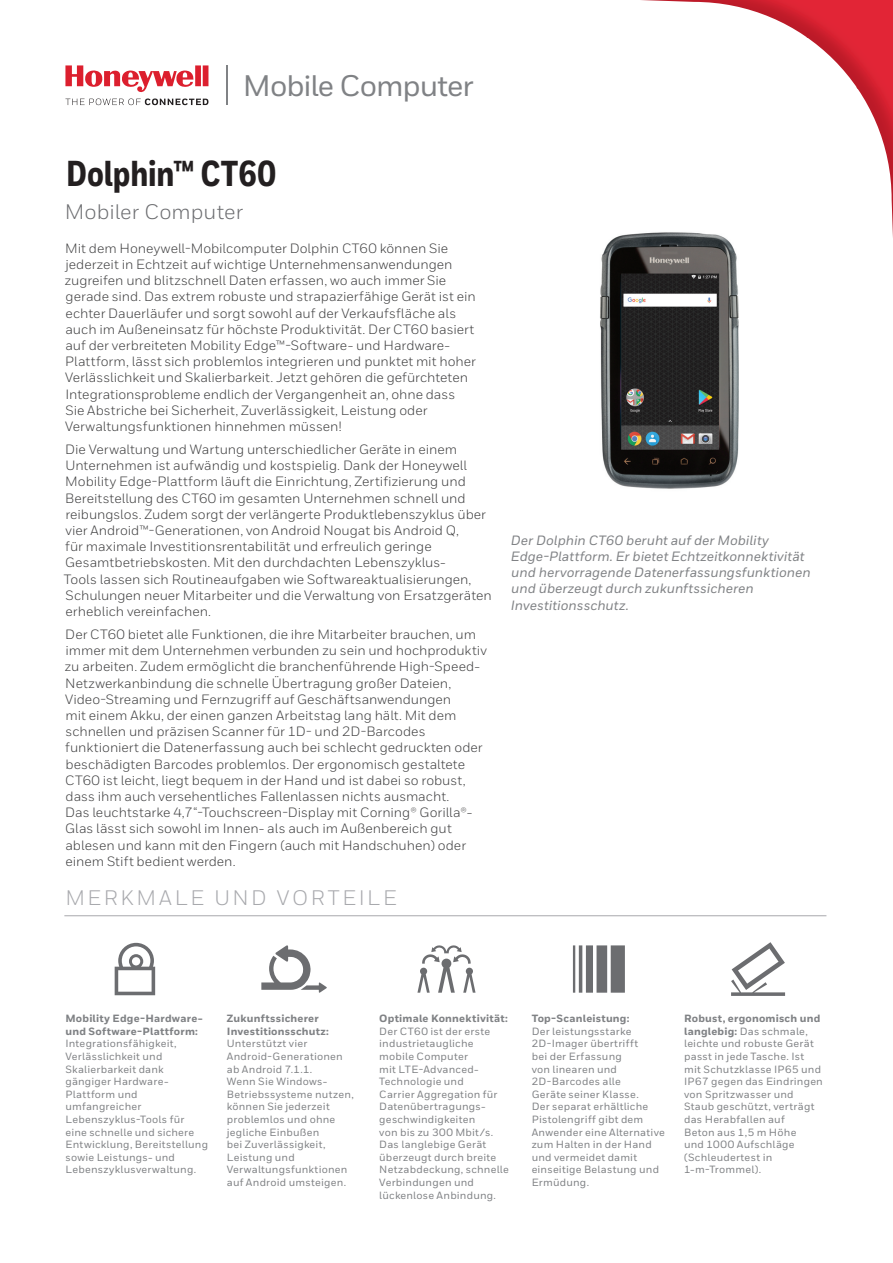
<style>
.page{position:relative;width:893px;height:1263px;background:#fff}
.page>*{position:absolute;margin:0;border:0;box-sizing:border-box;transform-origin:0 0}
.t1{font:800 36px "Honeywell Cond";letter-spacing:-.005em;color:#231f20}
.t2{font:500 29.7px "Honeywell Sans";letter-spacing:-.035em;color:#808285}
.t3{font:21px "Honeywell Sans";letter-spacing:.125em;color:#a8a9ad}
.t4{font:21px "Honeywell Sans";letter-spacing:.005em;color:#6c6d70}
.t5{font:13.5px/16.2px "Honeywell Sans";color:#3e3e3f}
.t6{font:italic 500 13.5px/16.2px "Honeywell Sans";color:#808285}
.t7{font:500 10.5px/12.6px "Honeywell Sans";letter-spacing:.02em;color:#808285}
.t8{font:800 10.5px/12.6px "Honeywell Sans";letter-spacing:.02em;color:#808285}
.s1{font-weight:800}
</style>
<div class="page">
<img style="left:641px;top:0;width:252px;height:37px">
<img style="left:806px;top:37px;width:87px;height:50px">
<img style="left:856px;top:87px;width:37px;height:150px">
<svg style="left:65px;top:65px;width:143px;height:27px"></svg>
<svg style="left:65px;top:98px;width:143px;height:7px"></svg>
<hr style="left:226px;top:65px;width:2px;height:40px;background:#808285">
<hr style="left:64px;top:915px;width:762px;height:1px;background:#a8a9ad">
<svg style="left:115px;top:943px;width:40px;height:52px"></svg>
<svg style="left:261px;top:945px;width:66px;height:48px"></svg>
<svg style="left:417px;top:945px;width:58px;height:48px"></svg>
<svg style="left:573px;top:945px;width:52px;height:48px"></svg>
<svg style="left:731px;top:942px;width:54px;height:54px"></svg>
<img style="left:600px;top:232px;width:139px;height:257px">
<h2 class="t2" style="left:243px;top:74px;width:233px">Mobile Computer</h2>
<h1 class="t1" style="left:66px;top:162px;width:212px">Dolphin™ CT60</h1>
<h3 class="t4" style="left:65px;top:204px;width:180px">Mobiler Computer</h3>
<p class="t5" style="left:65px;top:241px;width:413px">Mit dem Honeywell-Mobilcomputer Dolphin CT60 können Sie jederzeit in Echtzeit auf wichtige Unternehmensanwendungen zugreifen und blitzschnell Daten erfassen, wo auch immer Sie gerade sind. Das extrem robuste und strapazierfähige Gerät ist ein echter Dauerläufer und sorgt sowohl auf der Verkaufsfläche als auch im Außeneinsatz für höchste Produktivität. Der CT60 basiert auf der verbreiteten Mobility Edge™-Software- und Hardware-Plattform, lässt sich problemlos integrieren und punktet mit hoher Verlässlichkeit und Skalierbarkeit. Jetzt gehören die gefürchteten Integrationsprobleme endlich der Vergangenheit an, ohne dass Sie Abstriche bei Sicherheit, Zuverlässigkeit, Leistung oder Verwaltungsfunktionen hinnehmen müssen!</p>
<p class="t5" style="left:64px;top:442px;width:429px">Die Verwaltung und Wartung unterschiedlicher Geräte in einem Unternehmen ist aufwändig und kostspielig. Dank der Honeywell Mobility Edge-Plattform läuft die Einrichtung, Zertifizierung und Bereitstellung des CT60 im gesamten Unternehmen schnell und reibungslos. Zudem sorgt der verlängerte Produktlebenszyklus über vier Android™-Generationen, von Android Nougat bis Android Q,<br>für maximale Investitionsrentabilität und erfreulich geringe Gesamtbetriebskosten. Mit den durchdachten Lebenszyklus-<br>Tools lassen sich Routineaufgaben wie Softwareaktualisierungen, Schulungen neuer Mitarbeiter und die Verwaltung von Ersatzgeräten erheblich vereinfachen.</p>
<p class="t5" style="left:65px;top:627px;width:424px">Der CT60 bietet alle Funktionen, die ihre Mitarbeiter brauchen, um immer mit dem Unternehmen verbunden zu sein und hochproduktiv zu arbeiten. Zudem ermöglicht die branchenführende High-Speed-Netzwerkanbindung die schnelle Übertragung großer Dateien, Video-Streaming und Fernzugriff auf Geschäftsanwendungen<br>mit einem Akku, der einen ganzen Arbeitstag lang hält. Mit dem schnellen und präzisen Scanner für 1D- und 2D-Barcodes funktioniert die Datenerfassung auch bei schlecht gedruckten oder beschädigten Barcodes problemlos. Der ergonomisch gestaltete CT60 ist leicht, liegt bequem in der Hand und ist dabei so robust, dass ihm auch versehentliches Fallenlassen nichts ausmacht.<br>Das leuchtstarke 4,7“-Touchscreen-Display mit Corning® Gorilla®- Glas lässt sich sowohl im Innen- als auch im Außenbereich gut ablesen und kann mit den Fingern (auch mit Handschuhen) oder einem Stift bedient werden.</p>
<h3 class="t3" style="left:65px;top:890px;width:333px">MERKMALE UND VORTEILE</h3>
<p class="t6" style="left:511px;top:533px;width:301px">Der Dolphin CT60 beruht auf der Mobility Edge-Plattform. Er bietet Echtzeitkonnektivität und hervorragende Datenerfassungsfunktionen und überzeugt durch zukunftssicheren Investitionsschutz.</p>
<p class="t8" style="left:65px;top:1013px;width:139px">Mobility Edge-Hardware&shy;und Software-Plattform:</p>
<p class="t7" style="left:65px;top:1038px;width:144px">Integrationsfähigkeit,<br>Verlässlichkeit und<br>Skalierbarkeit dank gängiger Hardware-<br>Plattform und umfangreicher<br>Lebenszyklus-Tools für eine schnelle und sichere<br>Entwicklung, Bereitstellung sowie Leistungs- und<br>Lebenszyklusverwaltung.</p>
<p class="t8" style="left:227px;top:1013px;width:104px">Zukunftssicherer<br>Investitionsschutz:</p>
<p class="t7" style="left:227px;top:1038px;width:128px">Unterstützt vier<br>Android-Generationen ab Android 7.1.1.<br>Wenn Sie Windows-<br>Betriebssysteme nutzen, können Sie jederzeit problemlos und ohne jegliche Einbußen<br>bei Zuverlässigkeit,<br>Leistung und<br>Verwaltungsfunktionen auf Android umsteigen.</p>
<p class="t8" style="left:379px;top:1013px;width:130px">Optimale Konnektivität:</p>
<p class="t7" style="left:379px;top:1025px;width:131px">Der CT60 ist der erste industrietaugliche mobile Computer<br>mit LTE-Advanced-<br>Technologie und<br>Carrier Aggregation für<br>Datenübertragungs&shy;geschwindigkeiten<br>von bis zu 300 Mbit/s.<br>Das langlebige Gerät überzeugt durch breite<br>Netzabdeckung, schnelle<br>Verbindungen und lückenlose Anbindung.</p>
<p class="t8" style="left:532px;top:1013px;width:99px">Top-Scanleistung:</p>
<p class="t7" style="left:532px;top:1025px;width:135px">Der leistungsstarke<br>2D-Imager übertrifft<br>bei der Erfassung<br>von linearen und<br>2D-Barcodes alle<br>Geräte seiner Klasse.<br>Der separat erhältliche<br>Pistolengriff gibt dem<br>Anwender eine Alternative zum Halten in der Hand und vermeidet damit einseitige Belastung und<br>Ermüdung.</p>
<p class="t7" style="left:684px;top:1013px;width:140px"><span class="s1">Robust, ergonomisch und langlebig:</span> Das schmale, leichte und robuste Gerät passt in jede Tasche. Ist mit Schutzklasse IP65 und<br>IP67 gegen das Eindringen von Spritzwasser und<br>Staub geschützt, verträgt das Herabfallen auf<br>Beton aus 1,5 m Höhe<br>und 1000 Aufschläge (Schleudertest in<br>1-m-Trommel).</p>
</div>
